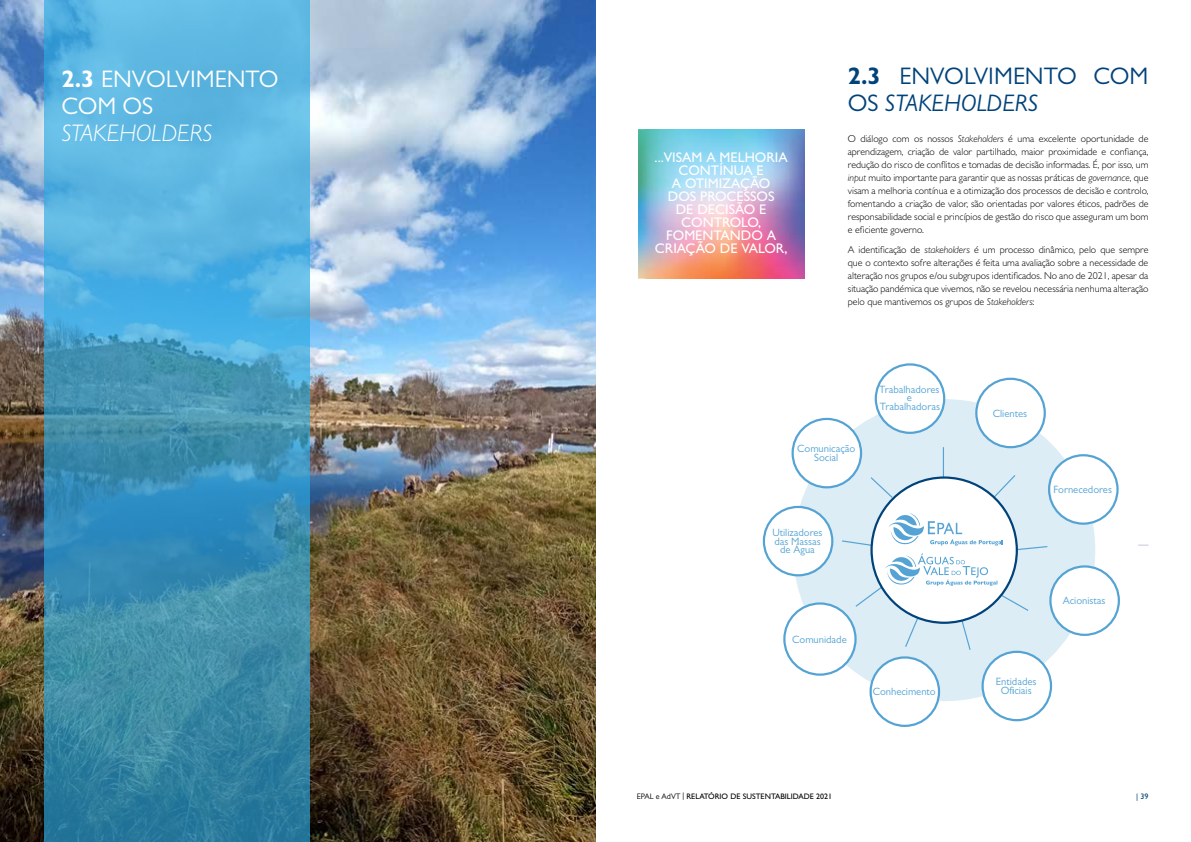
<style>
.page{position:relative;width:1191px;height:842px;background:#fff}
.page>*{position:absolute;margin:0;border:0;box-sizing:border-box;transform-origin:0 0}
.t1{font:24px/27px "Gill Sans MT Pro";color:#00427a}
.t2{font:24px/27px "Gill Sans MT Pro";color:#fff}
.t3{font:italic 300 24px "Gill Sans MT Pro";color:#fff}
.t4{font:500 14px/13px "Gill Sans MT Pro";color:#fff;text-align:center}
.t5{font:10.6px/8.7px "Gill Sans MT Pro";color:#54a3d4;text-align:center}
.t6{font:300 10px/13px "Gill Sans MT Pro";color:#000;text-align:justify}
.t7{font:500 8px "Gill Sans MT Pro";color:#000}
.t8{font:500 8px "Gill Sans MT Pro";color:#00427a}
.s1{font-weight:700}
.s2{font-style:italic}
.s3{font-weight:400}
</style>
<div class="page">
<img style="left:0;top:0;width:595px;height:842px">
<img style="left:638px;top:129px;width:166px;height:150px">
<div style="left:793px;top:399px;width:302px;height:302px;background:#ddedf6;border-radius:50%"></div>
<svg style="left:870px;top:477px;width:24px;height:22px"></svg>
<hr style="left:942px;top:447px;width:2px;height:31px;background:#54a3d4">
<svg style="left:992px;top:475px;width:24px;height:24px"></svg>
<div style="left:1050px;top:566px;width:68px;height:69px;background:#fff;border-radius:50%"></div>
<div style="left:1049px;top:565px;width:71px;height:71px;border:2px solid #54a3d4;border-radius:50%"></div>
<div style="left:764px;top:507px;width:68px;height:68px;background:#fff;border-radius:50%"></div>
<div style="left:763px;top:506px;width:70px;height:70px;border:2px solid #54a3d4;border-radius:50%"></div>
<div style="left:792px;top:419px;width:69px;height:68px;background:#fff;border-radius:50%"></div>
<div style="left:791px;top:418px;width:71px;height:70px;border:2px solid #54a3d4;border-radius:50%"></div>
<div style="left:982px;top:652px;width:69px;height:68px;background:#fff;border-radius:50%"></div>
<div style="left:981px;top:651px;width:71px;height:70px;border:2px solid #54a3d4;border-radius:50%"></div>
<div style="left:870px;top:657px;width:69px;height:69px;background:#fff;border-radius:50%"></div>
<div style="left:869px;top:656px;width:71px;height:71px;border:2px solid #54a3d4;border-radius:50%"></div>
<div style="left:784px;top:603px;width:71px;height:72px;background:#fff;border-radius:50%"></div>
<div style="left:783px;top:602px;width:73px;height:74px;border:2px solid #54a3d4;border-radius:50%"></div>
<div style="left:1049px;top:455px;width:68px;height:69px;background:#fff;border-radius:50%"></div>
<div style="left:1048px;top:454px;width:70px;height:71px;border:2px solid #54a3d4;border-radius:50%"></div>
<div style="left:976px;top:379px;width:68px;height:68px;background:#fff;border-radius:50%"></div>
<div style="left:975px;top:378px;width:70px;height:70px;border:2px solid #54a3d4;border-radius:50%"></div>
<div style="left:875px;top:364px;width:69px;height:69px;background:#fff;border-radius:50%"></div>
<div style="left:874px;top:363px;width:71px;height:71px;border:2px solid #54a3d4;border-radius:50%"></div>
<div style="left:871px;top:477px;width:145px;height:146px;background:#fff;border-radius:50%"></div>
<svg style="left:840px;top:513px;width:208px;height:138px"></svg>
<svg style="left:44px;top:0;width:266px;height:842px;background:#479cc2"></svg>
<h1 class="t2" style="left:61px;top:65px;width:219px"><span class="s1">2.3</span> ENVOLVIMENTO<br>COM OS</h1>
<h1 class="t3" style="left:61px;top:118px;width:152px">STAKEHOLDERS</h1>
<h2 class="t4" style="left:654px;top:150px;width:135px">...VISAM A MELHORIA<br>CONTÍNUA E<br>A OTIMIZAÇÃO<br>DOS PROCESSOS<br>DE DECISÃO E<br>CONTROLO,<br>FOMENTANDO A<br>CRIAÇÃO DE VALOR,</h2>
<h1 class="t1" style="left:848px;top:62px;width:302px"><span class="s1">2.3</span> ENVOLVIMENTO COM<br>OS <span class="s2">STAKEHOLDERS</span></h1>
<p class="t6" style="left:848px;top:132px;width:302px">O diálogo com os nossos <span class="s2">Stakeholders</span> é uma excelente oportunidade de aprendizagem, criação de valor partilhado, maior proximidade e confiança, redução do risco de conflitos e tomadas de decisão informadas. É, por isso, um <span class="s2">input</span> muito importante para garantir que as nossas práticas de <span class="s2">governance</span>, que visam a melhoria contínua e a otimização dos processos de decisão e controlo, fomentando a criação de valor, são orientadas por valores éticos, padrões de responsabilidade social e princípios de gestão do risco que asseguram um bom e eficiente governo.</p>
<p class="t6" style="left:848px;top:243px;width:302px">A identificação de <span class="s2">stakeholders</span> é um processo dinâmico, pelo que sempre que o contexto sofre alterações é feita uma avaliação sobre a necessidade de alteração nos grupos e/ou subgrupos identificados. No ano de 2021, apesar da situação pandémica que vivemos, não se revelou necessária nenhuma alteração pelo que mantivemos os grupos de <span class="s2">Stakeholders</span>:</p>
<p class="t5" style="left:797px;top:444px;width:60px">Comunicação<br>Social</p>
<p class="t5" style="left:879px;top:385px;width:62px">Trabalhadores e<br>Trabalhadoras</p>
<p class="t5" style="left:992px;top:409px;width:36px">Clientes</p>
<p class="t5" style="left:1053px;top:485px;width:60px">Fornecedores</p>
<p class="t5" style="left:772px;top:528px;width:52px">Utilizadores das Massas de Água</p>
<p class="t5" style="left:792px;top:635px;width:56px">Comunidade</p>
<p class="t5" style="left:1062px;top:596px;width:44px">Acionistas</p>
<p class="t5" style="left:996px;top:677px;width:42px">Entidades</p>
<p class="t5" style="left:872px;top:687px;width:65px">Conhecimento</p>
<p class="t5" style="left:1000px;top:686px;width:32px">Oficiais</p>
<p class="t7" style="left:637px;top:792px;width:197px"><span class="s3">EPAL e AdVT |</span> RELATÓRIO DE SUSTENTABILIDADE 2021</p>
<p class="t8" style="left:1136px;top:792px;width:14px">| 39</p>
</div>
